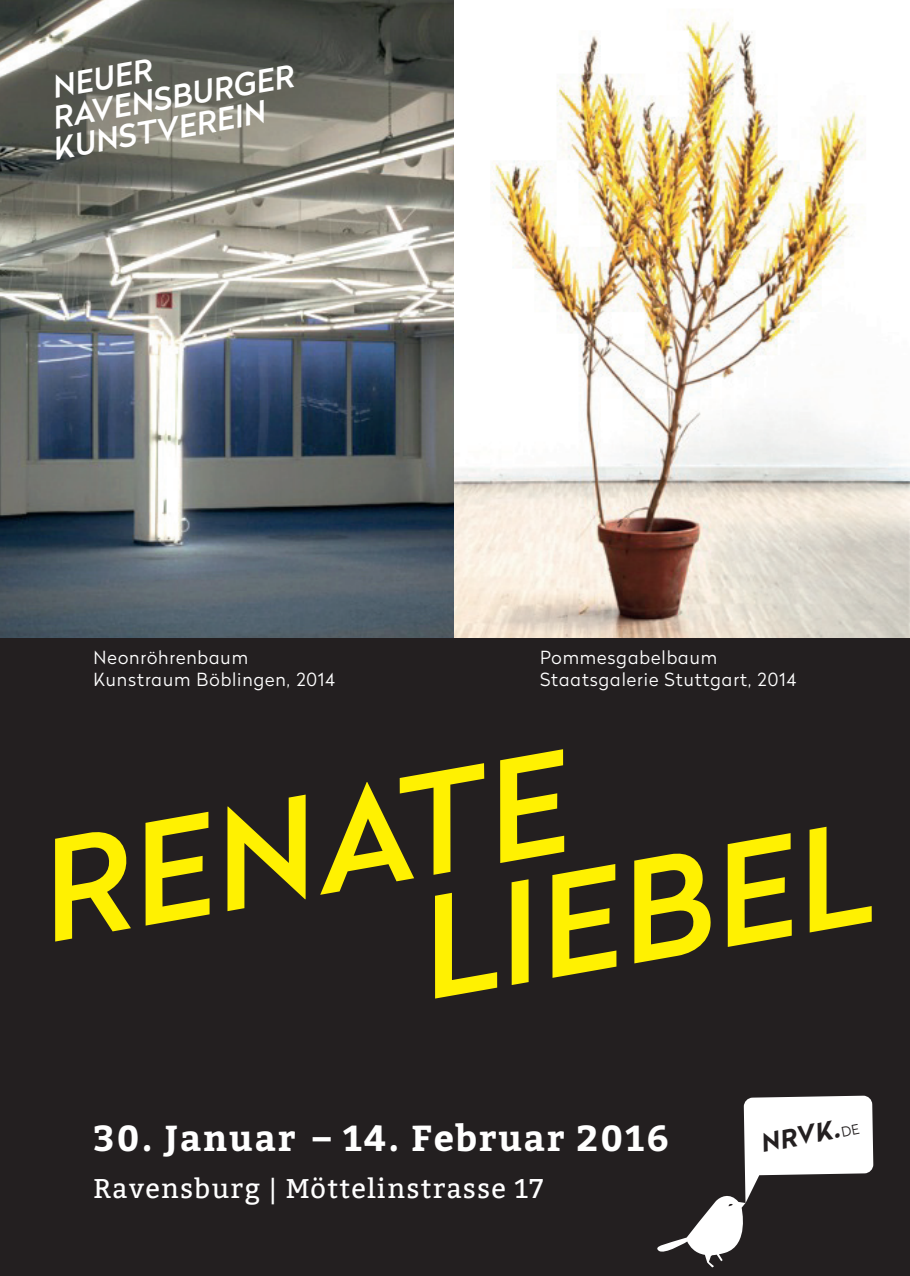
<style>
.page{position:relative;width:910px;height:1276px;background:#231f20}
.page>*{position:absolute;margin:0;border:0;box-sizing:border-box;transform-origin:0 0}
.t1{font:italic 500 137.7px/122.1px "Radikal";color:#fff101}
.t2{font:700 36px "Bitter";letter-spacing:.05em;color:#fff}
.t3{font:italic 500 30.6px/30.6px "Radikal";color:#fff}
.t4{font:27px "Bitter";letter-spacing:.05em;color:#fff}
.t5{font:italic 700 25.2px "Radikal";color:#231f20}
.t6{font:300 18px/22.5px "Radikal";letter-spacing:.05em;color:#fff}
.s1{font-weight:300;font-style:normal;font-size:13.5px}
</style>
<div class="page">
<img style="left:0;top:0;width:455px;height:638px">
<img style="left:455px;top:0;width:455px;height:638px">
<svg style="left:657px;top:1095px;width:216px;height:172px"></svg>
<h3 class="t3" style="left:41px;top:73px;width:251px;text-indent:10px;rotate:-10deg">NEUER<br>RAVENSBURGER<br>KUNSTVEREIN</h3>
<p class="t6" style="left:94px;top:645px;width:243px">Neonröhrenbaum<br>Kunstraum Böblingen, 2014</p>
<p class="t6" style="left:540px;top:645px;width:258px">Pommesgabelbaum<br>Staatsgalerie Stuttgart, 2014</p>
<h1 class="t1" style="left:390px;top:767px;width:457px;text-indent:-364px;rotate:-10deg">RENATE<br>LIEBEL</h1>
<h2 class="t2" style="left:94px;top:1116px;width:577px">30. Januar – 14. Februar 2016</h2>
<h3 class="t4" style="left:94px;top:1172px;width:451px">Ravensburg | Möttelinstrasse 17</h3>
<h3 class="t5" style="left:758px;top:1125px;width:100px;rotate:-11deg">NRVK.<span class="s1">DE</span></h3>
</div>
